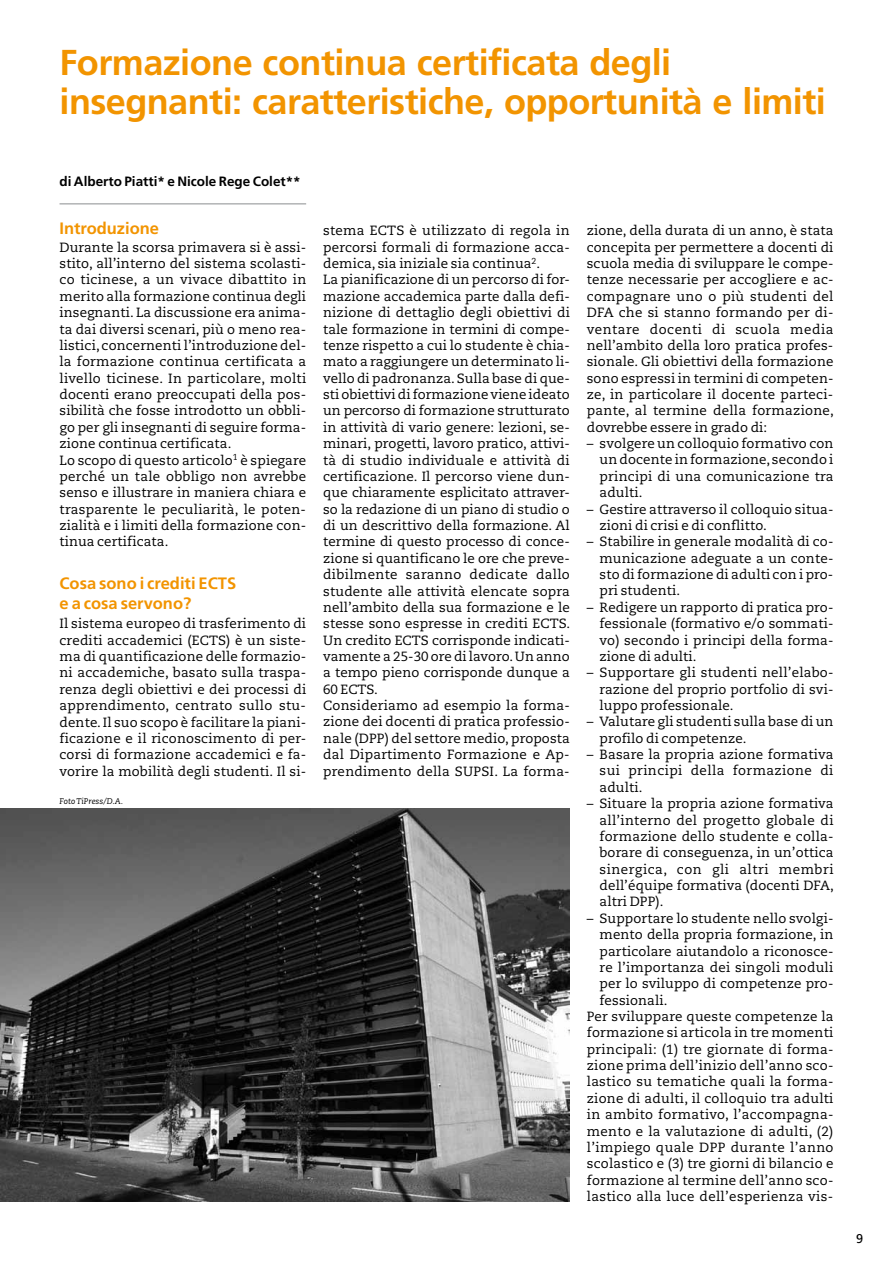
<style>
.page{position:relative;width:893px;height:1263px;background:#fff}
.page>*{position:absolute;margin:0;border:0;box-sizing:border-box;transform-origin:0 0}
.t1{font:700 36px/39px "Frutiger";letter-spacing:-.015em;color:#f29400}
.t2{font:700 16.5px/19.5px "Frutiger";color:#f29400}
.t3{font:700 13.5px "Frutiger";color:#000}
.t4{font:13.35px/16.4px "Caecilia";letter-spacing:.01em;color:#000;text-align:justify}
.t5{font:13.35px "Caecilia";letter-spacing:.03em;color:#000}
.t6{font:12.75px "Frutiger";color:#000}
.t7{font:italic 8.25px "Caecilia";letter-spacing:.01em;color:#000}
</style>
<div class="page">
<img style="left:0;top:808px;width:570px;height:393px">
<hr style="left:60px;top:203px;width:246px;height:2px;background:#b1b3b4">
<h1 class="t1" style="left:60px;top:42px;width:768px">Formazione continua certificata degli insegnanti: caratteristiche, opportunità e limiti</h1>
<p class="t3" style="left:60px;top:174px;width:243px">di Alberto Piatti* e Nicole Rege Colet**</p>
<p class="t2" style="left:60px;top:218px;width:101px">Introduzione</p>
<p class="t4" style="left:60px;top:239px;width:248px;text-align:left">Durante la scorsa primavera si è assi&shy;stito, all’interno del sistema scolasti&shy;co ticinese, a un vivace dibattito in merito alla formazione continua degli insegnanti. La discussione era anima&shy;ta dai diversi scenari, più o meno rea&shy;listici, concernenti l’introduzione del&shy;la formazione continua certificata a livello ticinese. In particolare, molti docenti erano preoccupati della pos&shy;sibilità che fosse introdotto un obbli&shy;go per gli insegnanti di seguire forma&shy;zione continua certificata.<br>Lo scopo di questo articolo<sup>1</sup> è spiegare perché un tale obbligo non avrebbe senso e illustrare in maniera chiara e trasparente le peculiarità, le poten&shy;zialità e i limiti della formazione con&shy;tinua certificata.</p>
<p class="t2" style="left:60px;top:573px;width:178px">Cosa sono i crediti ECTS e a cosa servono?</p>
<p class="t4" style="left:60px;top:616px;width:248px">Il sistema europeo di trasferimento di crediti accademici (ECTS) è un siste&shy;ma di quantificazione delle formazio&shy;ni accademiche, basato sulla traspa&shy;renza degli obiettivi e dei processi di apprendimento, centrato sullo stu&shy;dente. Il suo scopo è facilitare la piani&shy;ficazione e il riconoscimento di per&shy;corsi di formazione accademici e fa&shy;vorire la mobilità degli studenti. Il si-</p>
<p class="t7" style="left:60px;top:797px;width:65px">Foto TiPress/D.A.</p>
<p class="t4" style="left:323px;top:223px;width:249px;text-align:left">stema ECTS è utilizzato di regola in percorsi formali di formazione acca&shy;demica, sia iniziale sia continua<sup>2</sup>.<br>La pianificazione di un percorso di for&shy;mazione accademica parte dalla defi&shy;nizione di dettaglio degli obiettivi di tale formazione in termini di compe&shy;tenze rispetto a cui lo studente è chia&shy;mato a raggiungere un determinato li&shy;vello di padronanza. Sulla base di que&shy;sti obiettivi di formazione viene ideato un percorso di formazione strutturato in attività di vario genere: lezioni, se&shy;minari, progetti, lavoro pratico, attivi&shy;tà di studio individuale e attività di certificazione. Il percorso viene dun&shy;que chiaramente esplicitato attraver&shy;so la redazione di un piano di studio o di un descrittivo della formazione. Al termine di questo processo di conce&shy;zione si quantificano le ore che preve&shy;dibilmente saranno dedicate dallo studente alle attività elencate sopra nell’ambito della sua formazione e le stesse sono espresse in crediti ECTS.<br>Un credito ECTS corrisponde indicati&shy;vamente a 25-30 ore di lavoro. Un anno a tempo pieno corrisponde dunque a 60 ECTS.<br>Consideriamo ad esempio la forma&shy;zione dei docenti di pratica professio&shy;nale (DPP) del settore medio, proposta dal Dipartimento Formazione e Ap&shy;prendimento della SUPSI. La forma-</p>
<p class="t4" style="left:587px;top:223px;width:248px">zione, della durata di un anno, è stata concepita per permettere a docenti di scuola media di sviluppare le compe&shy;tenze necessarie per accogliere e ac&shy;compagnare uno o più studenti del DFA che si stanno formando per di&shy;ventare docenti di scuola media nell’ambito della loro pratica profes&shy;sionale. Gli obiettivi della formazione sono espressi in termini di competen&shy;ze, in particolare il docente parteci&shy;pante, al termine della formazione, dovrebbe essere in grado di:</p>
<p class="t4" style="left:600px;top:435px;width:235px;text-indent:-13px">– svolgere un colloquio formativo con un docente in formazione, secondo i principi di una comunicazione tra adulti.</p>
<p class="t4" style="left:600px;top:501px;width:235px;text-indent:-13px">– Gestire attraverso il colloquio situa&shy;zioni di crisi e di conflitto.</p>
<p class="t4" style="left:600px;top:534px;width:235px;text-indent:-13px">– Stabilire in generale modalità di co&shy;municazione adeguate a un conte&shy;sto di formazione di adulti con i pro&shy;pri studenti.</p>
<p class="t4" style="left:600px;top:599px;width:235px;text-indent:-13px">– Redigere un rapporto di pratica pro&shy;fessionale (formativo e/o sommati&shy;vo) secondo i principi della forma&shy;zione di adulti.</p>
<p class="t4" style="left:600px;top:665px;width:235px;text-indent:-13px">– Supportare gli studenti nell’elabo&shy;razione del proprio portfolio di svi&shy;luppo professionale.</p>
<p class="t4" style="left:600px;top:714px;width:235px;text-indent:-13px">– Valutare gli studenti sulla base di un profilo di competenze.</p>
<p class="t4" style="left:600px;top:746px;width:235px;text-indent:-13px">– Basare la propria azione formativa sui principi della formazione di adulti.</p>
<p class="t4" style="left:600px;top:796px;width:236px;text-indent:-13px">– Situare la propria azione formativa all’interno del progetto globale di formazione dello studente e colla&shy;borare di conseguenza, in un’ottica sinergica, con gli altri membri dell’équipe formativa (docenti DFA, altri DPP).</p>
<p class="t4" style="left:587px;top:910px;width:248px">– Supportare lo studente nello svolgi-</p>
<p class="t4" style="left:600px;top:926px;width:235px">mento della propria formazione, in</p>
<p class="t4" style="left:600px;top:943px;width:235px">particolare aiutandolo a riconosce-</p>
<p class="t4" style="left:600px;top:959px;width:235px">re l’importanza dei singoli moduli</p>
<p class="t4" style="left:600px;top:976px;width:235px">per lo sviluppo di competenze pro-</p>
<p class="t4" style="left:600px;top:992px;width:69px">fessionali.</p>
<p class="t4" style="left:587px;top:1008px;width:248px">Per sviluppare queste competenze la</p>
<p class="t4" style="left:587px;top:1025px;width:248px">formazione si articola in tre momenti</p>
<p class="t4" style="left:587px;top:1041px;width:248px">principali: (1) tre giornate di forma-</p>
<p class="t4" style="left:587px;top:1057px;width:248px">zione prima dell’inizio dell’anno sco-</p>
<p class="t4" style="left:587px;top:1074px;width:248px">lastico su tematiche quali la forma-</p>
<p class="t4" style="left:587px;top:1090px;width:248px">zione di adulti, il colloquio tra adulti</p>
<p class="t4" style="left:587px;top:1107px;width:248px">in ambito formativo, l’accompagna-</p>
<p class="t4" style="left:587px;top:1123px;width:248px">mento e la valutazione di adulti, (2)</p>
<p class="t5" style="left:587px;top:1139px;width:248px">l’impiego quale DPP durante l’anno</p>
<p class="t4" style="left:587px;top:1156px;width:248px">scolastico e (3) tre giorni di bilancio e</p>
<p class="t4" style="left:587px;top:1172px;width:248px">formazione al termine dell’anno sco-</p>
<p class="t4" style="left:587px;top:1188px;width:248px">lastico alla luce dell’esperienza vis-</p>
<p class="t6" style="left:856px;top:1231px;width:9px">9</p>
</div>
